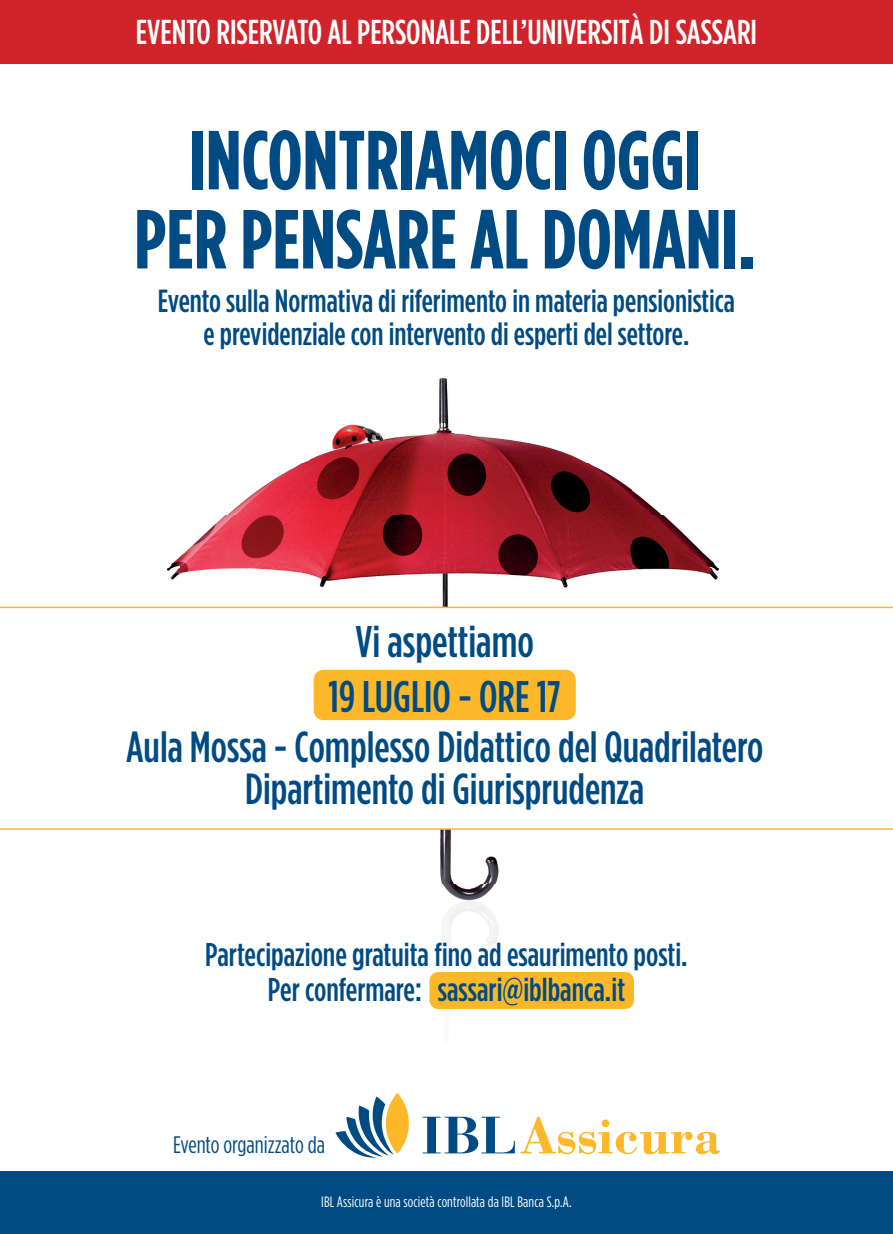
<style>
.page{position:relative;width:893px;height:1234px;background:#fff}
.page>*{position:absolute;margin:0;border:0;box-sizing:border-box;transform-origin:0 0}
.t1{font:700 83.55px/79.1px "Gotham Condensed";color:#004b84;text-align:center}
.t2{font:500 44.25px "Gotham Condensed";color:#004b84}
.t3{font:500 43.5px/42px "Gotham Condensed";color:#004b84;text-align:center}
.t4{font:500 34.5px "Gotham Condensed";color:#fff}
.t5{font:500 32.85px/34.5px "Gotham Condensed";color:#004b84;text-align:center}
.t6{font:500 31.95px/33.6px "Gotham Condensed";color:#004b84;text-align:center}
.t7{font:23.85px "Gotham Condensed";color:#004b84}
.t8{font:15px "Gotham Condensed";letter-spacing:.01em;color:#fff}
</style>
<div class="page">
<img style="left:150px;top:378px;width:590px;height:632px">
<div style="left:429px;top:971px;width:205px;height:37px;background:#fcb828;border-radius:9px"></div>
<div style="left:0;top:1170px;width:893px;height:63px;background:#004b84"></div>
<svg style="left:0;top:606px;width:893px;height:223px"></svg>
<svg style="left:335px;top:1093px;width:74px;height:64px"></svg>
<svg style="left:423px;top:1116px;width:297px;height:37px"></svg>
<div style="left:0;top:0;width:893px;height:64px;background:#d1232a"></div>
<div style="left:314px;top:669px;width:262px;height:51px;background:#fcb828;border-radius:10px"></div>
<p class="t4" style="left:136px;top:13px;width:623px">EVENTO RISERVATO AL PERSONALE DELL’UNIVERSITÀ DI SASSARI</p>
<h1 class="t1" style="left:134px;top:118px;width:623px">INCONTRIAMOCI OGGI<br>PER PENSARE AL DOMANI.</h1>
<p class="t6" style="left:158px;top:283px;width:579px">Evento sulla Normativa di riferimento in materia pensionistica e previdenziale con intervento di esperti del settore.</p>
<h2 class="t2" style="left:356px;top:616px;width:180px">Vi aspettiamo</h2>
<h2 class="t2" style="left:328px;top:672px;width:234px">19 LUGLIO - ORE 17</h2>
<h3 class="t3" style="left:126px;top:724px;width:638px">Aula Mossa - Complesso Didattico del Quadrilatero<br>Dipartimento di Giurisprudenza</h3>
<p class="t5" style="left:205px;top:936px;width:484px">Partecipazione gratuita fino ad esaurimento posti.<br>Per confermare: sassari@iblbanca.it</p>
<p class="t7" style="left:173px;top:1131px;width:153px">Evento organizzato da</p>
<p class="t8" style="left:321px;top:1193px;width:252px">IBL Assicura è una società controllata da IBL Banca S.p.A.</p>
</div>
